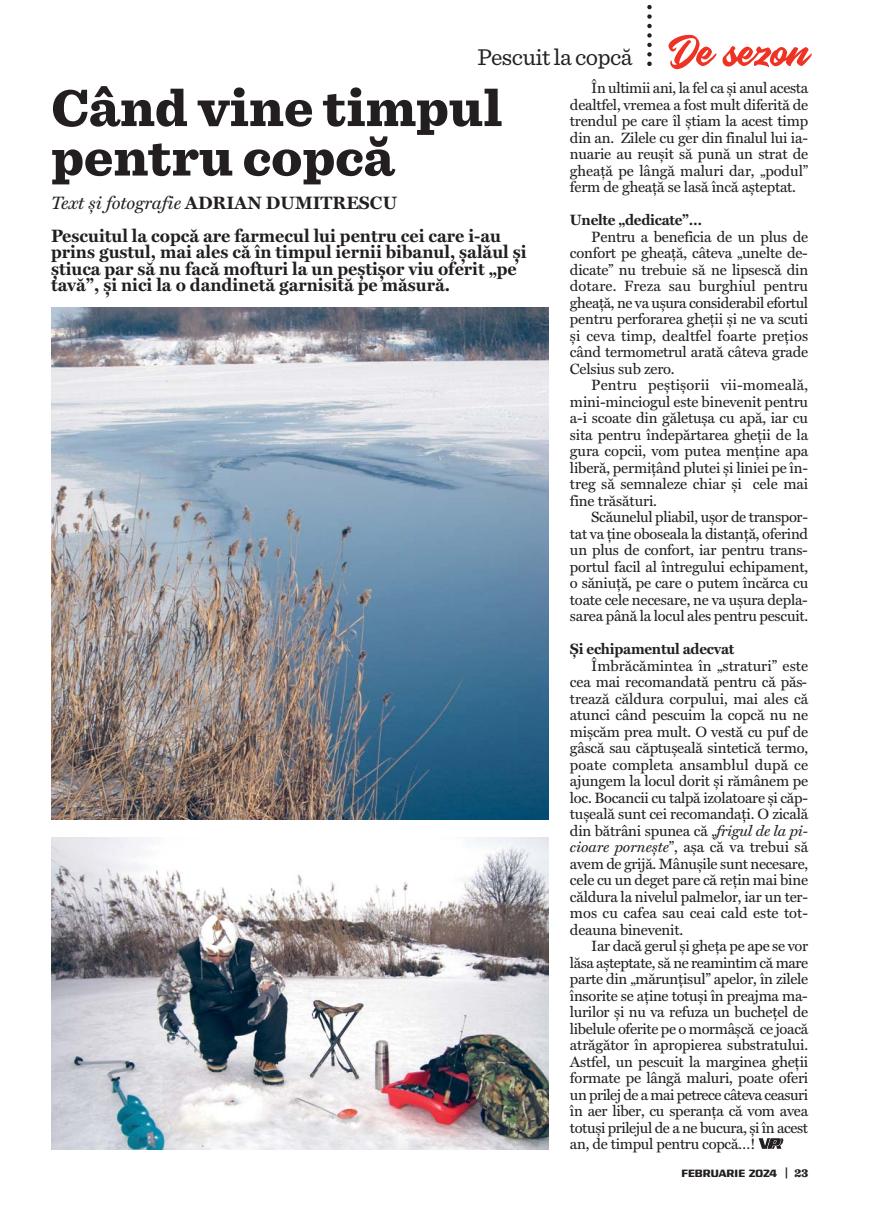
<style>
.page{position:relative;width:872px;height:1212px;background:#fff}
.page>*{position:absolute;margin:0;border:0;box-sizing:border-box;transform-origin:0 0}
.t1{font:900 54px/49.5px "Sentinel Rom";color:#231f20}
.t2{font:54px "Knight Brush";color:#ee3224}
.t3{font:24px "Sentinel Rom";letter-spacing:-.02em;color:#231f20}
.t4{font:700 18px/16.5px "Miller Text";color:#231f20}
.t5{font:italic 18px "Miller Text";color:#231f20}
.t6{font:15px/16.5px "Miller Text";letter-spacing:-.015em;color:#231f20;text-align:justify}
.t7{font:700 15px "Miller Text";letter-spacing:-.015em;color:#231f20}
.t8{font:700 10.5px "Isotope";letter-spacing:-.05em;color:#231f20}
.s1{font-weight:700;font-style:normal}
.s2{font-style:italic}
.s3{font-family:"Sentinel Rom";font-weight:900;font-size:12px}
</style>
<div class="page">
<svg style="left:758px;top:1138px;width:25px;height:11px"></svg>
<img style="left:51px;top:308px;width:498px;height:511px">
<img style="left:51px;top:837px;width:498px;height:312px">
<svg style="left:647px;top:5px;width:4px;height:61px"></svg>
<h2 class="t3" style="left:477px;top:48px;width:156px">Pescuit la copcă</h2>
<h1 class="t2" style="left:668px;top:16px;width:142px">De sezon</h1>
<h1 class="t1" style="left:51px;top:87px;width:453px">Când vine timpul pentru copcă</h1>
<p class="t5" style="left:51px;top:195px;width:348px">Text și fotografie <span class="s1">ADRIAN DUMITRESCU</span></p>
<p class="t4" style="left:51px;top:229px;width:477px">Pescuitul la copcă are farmecul lui pentru cei care i-au prins gustul, mai ales că în timpul iernii bibanul, șalăul și știuca par să nu facă mofturi la un peștișor viu oferit „pe tavă”, și nici la o dandinetă garnisită pe măsură.</p>
<p class="t6" style="left:570px;top:81px;width:240px;text-indent:21px">În ultimii ani, la fel ca și anul acesta dealtfel, vremea a fost mult diferită de trendul pe care îl știam la acest timp din an. Zilele cu ger din finalul lui ia&shy;nuarie au reușit să pună un strat de gheață pe lângă maluri dar, „podul” ferm de gheață se lasă încă așteptat.</p>
<p class="t7" style="left:570px;top:214px;width:134px">Unelte „dedicate”…</p>
<p class="t6" style="left:570px;top:229px;width:240px;text-indent:21px">Pentru a beneficia de un plus de confort pe gheață, câteva „unelte de&shy;dicate” nu trebuie să ne lipsescă din dotare. Freza sau burghiul pentru gheață, ne va ușura considerabil efortul pentru perforarea gheții și ne va scuti și ceva timp, dealtfel foarte prețios când termometrul arată câteva grade Celsius sub zero.</p>
<p class="t6" style="left:570px;top:378px;width:240px;text-indent:21px">Pentru peștișorii vii-momeală, mini-minciogul este binevenit pentru a-i scoate din găletușa cu apă, iar cu sita pentru îndepărtarea gheții de la gura copcii, vom putea menține apa liberă, permițând plutei și liniei pe în&shy;treg să semnaleze chiar și cele mai fine trăsături.</p>
<p class="t6" style="left:570px;top:510px;width:240px;text-indent:21px">Scăunelul pliabil, ușor de transpor&shy;tat va ține oboseala la distanță, oferind un plus de confort, iar pentru trans&shy;portul facil al întregului echipament, o săniuță, pe care o putem încărca cu toate cele necesare, ne va ușura depla&shy;sarea până la locul ales pentru pescuit.</p>
<p class="t7" style="left:570px;top:643px;width:166px">Și echipamentul adecvat</p>
<p class="t6" style="left:570px;top:658px;width:240px;text-indent:21px">Îmbrăcămintea în „straturi” este cea mai recomandată pentru că păs&shy;trează căldura corpului, mai ales că atunci când pescuim la copcă nu ne mișcăm prea mult. O vestă cu puf de gâscă sau căptușeală sintetică termo, poate completa ansamblul după ce ajungem la locul dorit și rămânem pe loc. Bocancii cu talpă izolatoare și căp&shy;tușeală sunt cei recomandați. O zicală din bătrâni spunea că „<span class="s2">frigul de la pi&shy;cioare pornește</span>”, așa că va trebui să avem de grijă. Mânușile sunt necesare, cele cu un deget pare că rețin mai bine căldura la nivelul palmelor, iar un ter&shy;mos cu cafea sau ceai cald este tot&shy;deauna binevenit.</p>
<p class="t6" style="left:570px;top:939px;width:240px;text-indent:21px">Iar dacă gerul și gheța pe ape se vor lăsa așteptate, să ne reamintim că mare parte din „mărunțisul” apelor, în zilele însorite se aține totuși în preajma ma&shy;lurilor și nu va refuza un buchețel de libelule oferite pe o mormâșcă ce joacă atrăgător în apropierea substratului.<br>Astfel, un pescuit la marginea gheții formate pe lângă maluri, poate oferi un prilej de a mai petrece câteva ceasuri în aer liber, cu speranța că vom avea totuși prilejul de a ne bucura, și în acest an, de timpul pentru copcă…!</p>
<p class="t8" style="left:681px;top:1169px;width:128px">FEBRUARIE 2024 <span class="s3">| 23</span></p>
</div>
